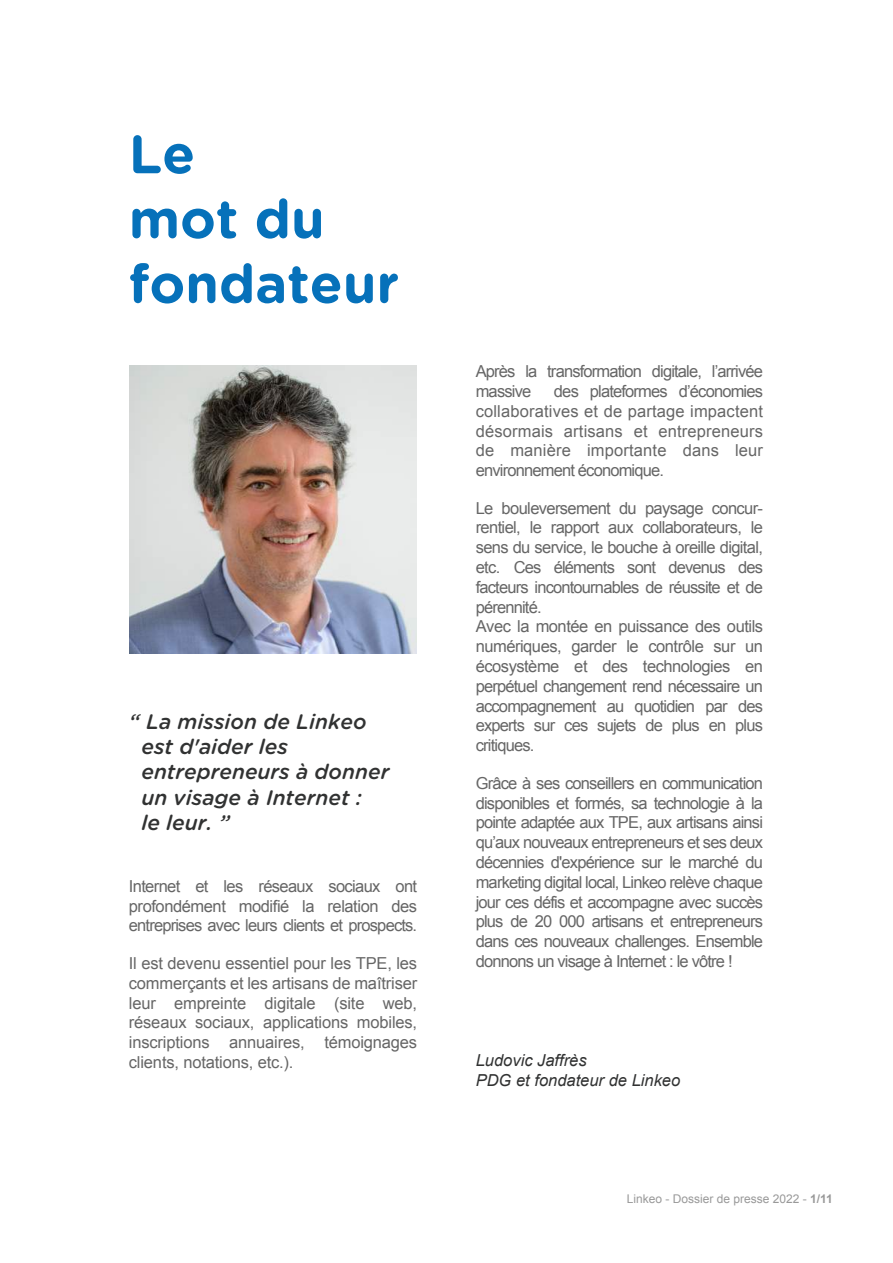
<style>
.page{position:relative;width:893px;height:1263px;background:#fff}
.page>*{position:absolute;margin:0;border:0;box-sizing:border-box;transform-origin:0 0}
.t1{font:700 54px/64.8px "Gotham Rounded";color:#0671ba}
.t2{font:italic 500 21px/25.2px "Gotham Rounded";color:#313232}
.t3{font:16.5px/19.8px "Arial";letter-spacing:-.05em;color:#666;text-align:justify}
.t4{font:italic 16.5px/19.8px "Arial";color:#313232}
.t5{font:12px "Arial";color:#999}
.s1{font-weight:700}
</style>
<div class="page">
<img style="left:129px;top:365px;width:288px;height:289px">
<h1 class="t1" style="left:129px;top:120px;width:272px">Le<br>mot du fondateur</h1>
<p class="t2" style="left:141px;top:708px;width:249px;text-indent:-13px">“ La mission de Linkeo est d'aider les entrepreneurs à donner un visage à Internet :<br>le leur. ”</p>
<p class="t3" style="left:129px;top:876px;width:290px">Internet et les réseaux sociaux ont profondément modifié la relation des entreprises avec leurs clients et prospects.</p>
<p class="t3" style="left:129px;top:953px;width:290px">Il est devenu essentiel pour les TPE, les commerçants et les artisans de maîtriser leur empreinte digitale (site web, réseaux sociaux, applications mobiles, inscriptions annuaires, témoignages clients, notations, etc.).</p>
<p class="t3" style="left:476px;top:362px;width:289px">Après la transformation digitale, l’arrivée massive</p>
<p class="t3" style="left:476px;top:381px;width:289px;text-indent:78px">des plateformes d’économies collaboratives et de partage impactent désormais artisans et entrepreneurs de manière importante dans leur environnement économique.</p>
<p class="t3" style="left:476px;top:498px;width:289px;text-align:left">Le bouleversement du paysage concur&shy;rentiel, le rapport aux collaborateurs, le sens du service, le bouche à oreille digital, etc. Ces éléments sont devenus des facteurs incontournables de réussite et de pérennité.<br>Avec la montée en puissance des outils numériques, garder le contrôle sur un écosystème et des technologies en perpétuel changement rend nécessaire un accompagnement au quotidien par des experts sur ces sujets de plus en plus critiques.</p>
<p class="t3" style="left:476px;top:773px;width:289px">Grâce à ses conseillers en communication disponibles et formés, sa technologie à la pointe adaptée aux TPE, aux artisans ainsi qu’aux nouveaux entrepreneurs et ses deux décennies d'expérience sur le marché du marketing digital local, Linkeo relève chaque jour ces défis et accompagne avec succès plus de 20 000 artisans et entrepreneurs dans ces nouveaux challenges. Ensemble donnons un visage à Internet : le vôtre !</p>
<p class="t4" style="left:476px;top:1050px;width:206px">Ludovic Jaffrès<br>PDG et fondateur de Linkeo</p>
<p class="t5" style="left:627px;top:1191px;width:208px">Linkeo - Dossier de presse 2022 - <span class="s1">1/11</span></p>
</div>
